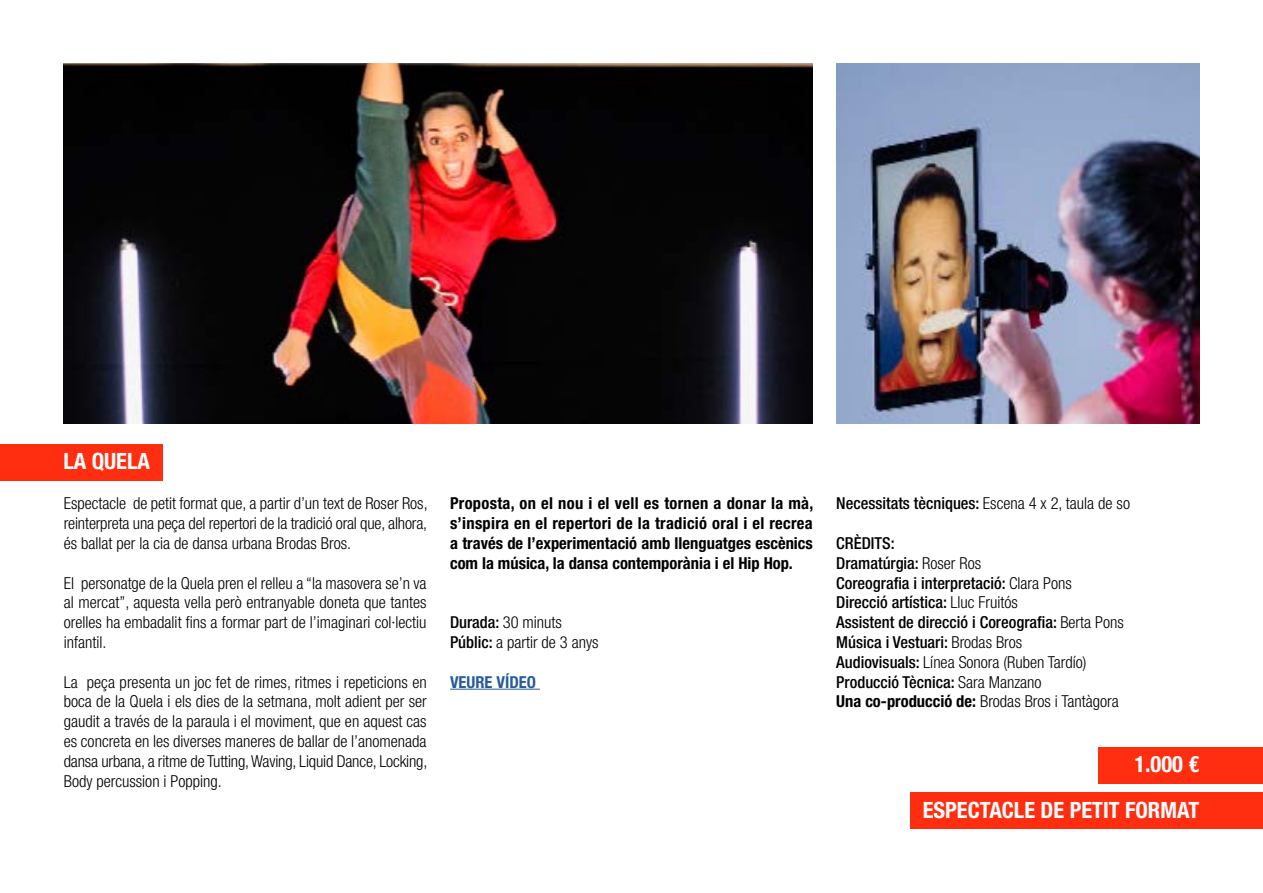
<style>
.page{position:relative;width:1263px;height:893px;background:#fff}
.page>*{position:absolute;margin:0;border:0;box-sizing:border-box;transform-origin:0 0}
.t1{font:700 condensed 22.5px "Helvetica Neue LT Std";color:#fff}
.t2{font:300 condensed 16.5px/19.8px "Helvetica Neue LT Std";color:#000;text-align:justify}
.t3{font:500 condensed 16.5px/19.8px "Helvetica Neue LT Std";color:#000}
.t4{font:700 condensed 16.5px/19.8px "Helvetica Neue LT Std";color:#000;text-align:justify}
.t5{font:700 condensed 16.5px "Helvetica Neue LT Std";color:#275b9b}
.s1{font-weight:500}
.s2{font-weight:300}
.s3{font-weight:700}
</style>
<div class="page">
<img style="left:836px;top:64px;width:363px;height:359px">
<img style="left:64px;top:64px;width:749px;height:359px">
<div style="left:910px;top:793px;width:353px;height:36px;background:#ff2e10"></div>
<div style="left:0;top:444px;width:162px;height:36px;background:#ff2e10"></div>
<hr style="left:450px;top:689px;width:90px;height:1px;background:#275b9b">
<div style="left:1099px;top:747px;width:164px;height:37px;background:#ff2e10"></div>
<h1 class="t1" style="left:63px;top:447px;width:88px">LA QUELA</h1>
<p class="t2" style="left:64px;top:493px;width:365px">Espectacle de petit format que, a partir d’un text de Roser Ros, reinterpreta una peça del repertori de la tradició oral que, alhora, és ballat per la cia de dansa urbana Brodas Bros.</p>
<p class="t2" style="left:64px;top:573px;width:364px">El personatge de la Quela pren el relleu a “la masovera se’n va al mercat”, aquesta vella però entranyable doneta que tantes orelles ha embadalit fins a formar part de l’imaginari col·lectiu infantil.</p>
<p class="t2" style="left:64px;top:672px;width:365px">La peça presenta un joc fet de rimes, ritmes i repeticions en boca de la Quela i els dies de la setmana, molt adient per ser gaudit a través de la paraula i el moviment, que en aquest cas es concreta en les diverses maneres de ballar de l’anomenada dansa urbana, a ritme de Tutting, Waving, Liquid Dance, Locking, Body percussion i Popping.</p>
<p class="t4" style="left:450px;top:493px;width:365px">Proposta, on el nou i el vell es tornen a donar la mà, s’inspira en el repertori de la tradició oral i el recrea a través de l’experimentació amb llenguatges escènics com la música, la dansa contemporània i el Hip Hop.</p>
<p class="t2" style="left:450px;top:612px;width:150px"><span class="s1">Durada:</span> 30 minuts<br><span class="s1">Públic:</span> a partir de 3 anys</p>
<p class="t5" style="left:450px;top:672px;width:87px">VEURE VÍDEO</p>
<p class="t3" style="left:836px;top:493px;width:295px">Necessitats tècniques: <span class="s2">Escena 4 x 2, taula de so</span></p>
<p class="t3" style="left:836px;top:533px;width:289px">CRÈDITS:<br>Dramatúrgia: <span class="s2">Roser Ros<br></span>Coreografia i interpretació: <span class="s2">Clara Pons </span>Direcció artística: <span class="s2">Lluc Fruitós<br></span>Assistent de direcció i Coreografia: <span class="s2">Berta Pons </span>Música i Vestuari: <span class="s2">Brodas Bros<br></span>Audiovisuals: <span class="s2">Línea Sonora (Ruben Tardío)<br></span>Producció Tècnica: <span class="s2">Sara Manzano<br></span><span class="s3">Una co-producció de:</span> <span class="s2">Brodas Bros i Tantàgora</span></p>
<h1 class="t1" style="left:1134px;top:751px;width:66px">1.000 €</h1>
<h1 class="t1" style="left:923px;top:796px;width:278px">ESPECTACLE DE PETIT FORMAT</h1>
</div>
